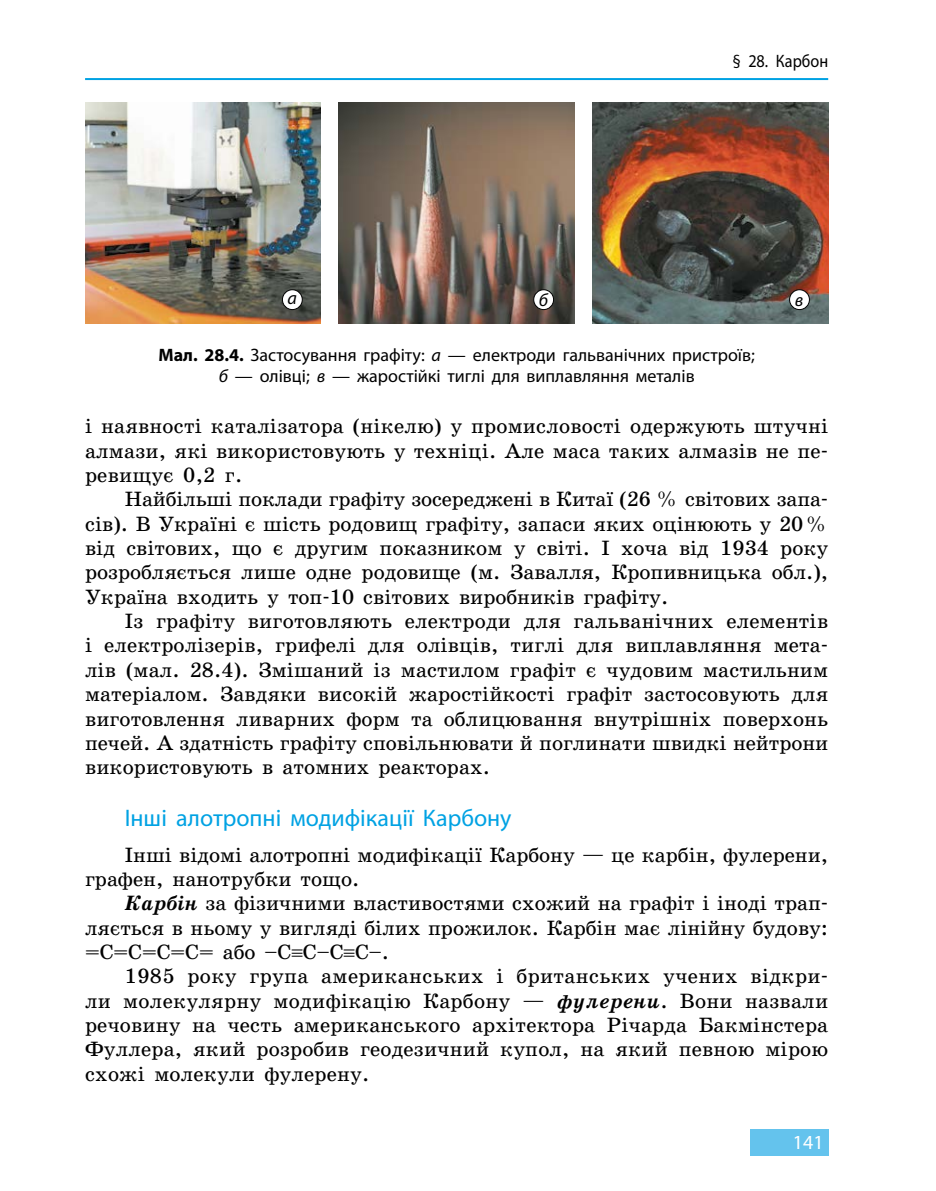
<style>
.page{position:relative;width:936px;height:1191px;background:#fff}
.page>*{position:absolute;margin:0;border:0;box-sizing:border-box;transform-origin:0 0}
.t1{font:24px "Myriad Pro";color:#00a2e3}
.t2{font:21px/24.4px "School Book C";color:#000;text-align:justify}
.t3{font:20px "Myriad Pro";color:#fff}
.t4{font:18px/21.6px "Myriad Pro";color:#000;text-align:center}
.t5{font:18px "Myriad Pro";color:#000;scale:.9 1}
.t6{font:italic 18px "Myriad Pro";color:#000}
.s1{font-weight:700}
.s2{font-style:italic}
.s3{font-weight:700;font-style:italic}
</style>
<div class="page">
<hr style="left:85px;top:78px;width:743px;height:2px;background:#00a2e3">
<div style="left:749px;top:1129px;width:79px;height:27px;background:#64c3ed"></div>
<img style="left:85px;top:102px;width:236px;height:221px">
<img style="left:339px;top:102px;width:235px;height:221px">
<img style="left:592px;top:102px;width:236px;height:221px">
<div style="left:282px;top:290px;width:20px;height:19px;background:#fff;border-radius:50%"></div>
<div style="left:282px;top:289px;width:21px;height:21px;border:1px solid #000;border-radius:50%"></div>
<div style="left:533px;top:290px;width:20px;height:19px;background:#fff;border-radius:50%"></div>
<div style="left:533px;top:289px;width:21px;height:21px;border:1px solid #000;border-radius:50%"></div>
<div style="left:789px;top:290px;width:20px;height:19px;background:#fff;border-radius:50%"></div>
<div style="left:789px;top:289px;width:20px;height:21px;border:1px solid #000;border-radius:50%"></div>
<p class="t5" style="left:732px;top:50px;width:108px">§ 28. Карбон</p>
<p class="t6" style="left:287px;top:286px;width:11px">а</p>
<p class="t6" style="left:538px;top:288px;width:11px">б</p>
<p class="t6" style="left:794px;top:288px;width:10px">в</p>
<p class="t4" style="left:158px;top:344px;width:597px"><span class="s1">Мал. 28.4.</span> Застосування графіту: <span class="s2">а</span> — електроди гальванічних пристроїв; <span class="s2">б</span> — олівці; <span class="s2">в</span> — жаростійкі тиглі для виплавляння металів</p>
<p class="t2" style="left:85px;top:414px;width:744px">і наявності каталізатора (нікелю) у промисловості одержують штучні алмази, які використовують у техніці. Але маса таких алмазів не пе&shy;ревищує 0,2 г.</p>
<p class="t2" style="left:85px;top:487px;width:744px;text-indent:40px">Найбільші поклади графіту зосереджені в Китаї (26 % світових запа&shy;сів). В Україні є шість родовищ графіту, запаси яких оцінюють у 20% від світових, що є другим показником у світі. І хоча від 1934 року розробляється лише одне родовище (м. Завалля, Кропивницька обл.), Україна входить у топ-10 світових виробників графіту.</p>
<p class="t2" style="left:85px;top:609px;width:744px;text-indent:40px">Із графіту виготовляють електроди для гальванічних елементів і електролізерів, грифелі для олівців, тиглі для виплавляння мета&shy;лів (мал. 28.4). Змішаний із мастилом графіт є чудовим мастильним матеріалом. Завдяки високій жаростійкості графіт застосовують для виготовлення ливарних форм та облицювання внутрішніх поверхонь печей. А здатність графіту сповільнювати й поглинати швидкі нейтрони використовують в атомних реакторах.</p>
<p class="t1" style="left:125px;top:803px;width:388px">Інші алотропні модифікації Карбону</p>
<p class="t2" style="left:85px;top:842px;width:744px;text-indent:40px">Інші відомі алотропні модифікації Карбону — це карбін, фулерени, графен, нанотрубки тощо.</p>
<p class="t2" style="left:85px;top:891px;width:744px;text-align:left;text-indent:40px"><span class="s3">Карбін</span> за фізичними властивостями схожий на графіт і іноді трап&shy;ляється в ньому у вигляді білих прожилок. Карбін має лінійну будову: =C=C=C=C= або –C≡C–C≡C–.</p>
<p class="t2" style="left:85px;top:964px;width:744px;text-indent:40px">1985 року група американських і британських учених відкри&shy;ли молекулярну модифікацію Карбону — <span class="s3">фулерени</span>. Вони назвали речовину на честь американського архітектора Річарда Бакмінстера Фуллера, який розробив геодезичний купол, на який певною мірою схожі молекули фулерену.</p>
<p class="t3" style="left:792px;top:1130px;width:32px">141</p>
</div>
